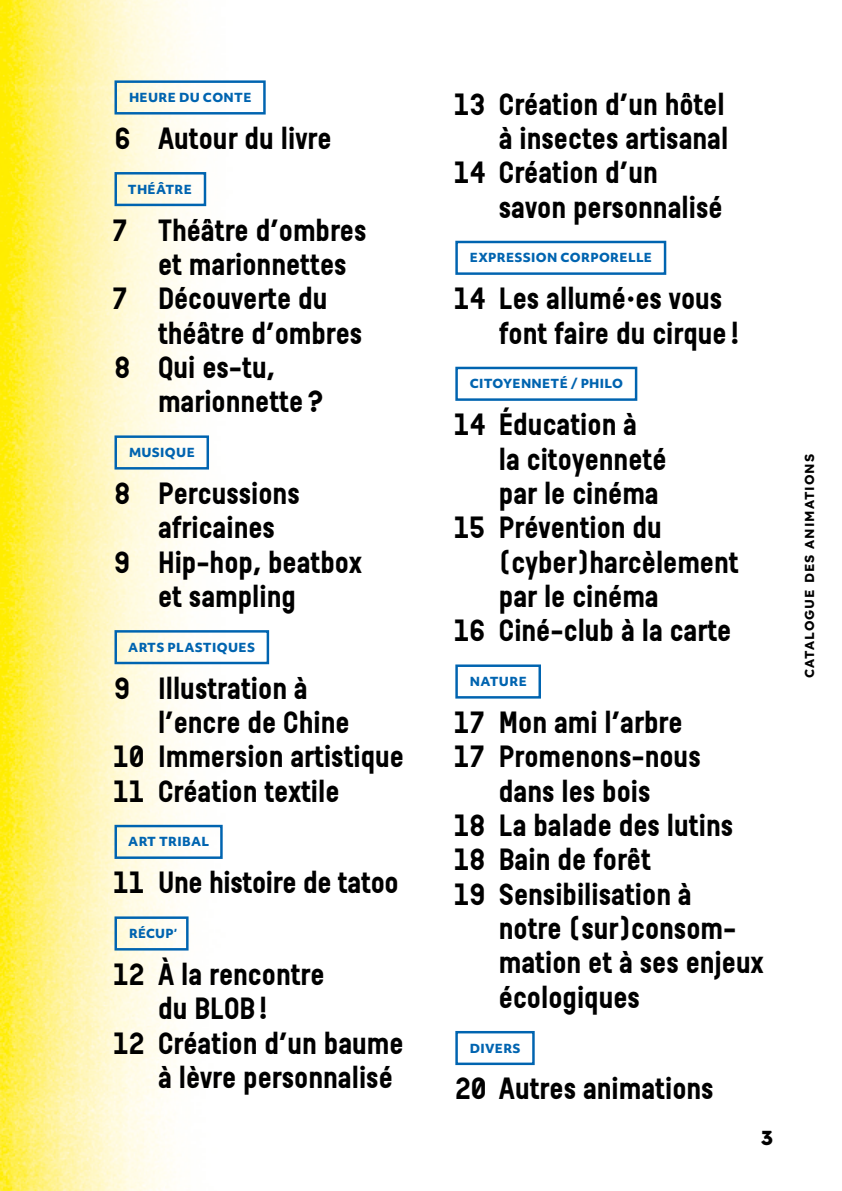
<style>
.page{position:relative;width:842px;height:1191px;background:#fff}
.page>*{position:absolute;margin:0;border:0;box-sizing:border-box;transform-origin:0 0}
.t1{font:700 29px/34.4px "Reglo";color:#000}
.t2{font:800 20px "Lexend Deca";color:#000}
.t3{font:700 13px "Lexend Deca";letter-spacing:.075em;color:#000}
.t4{font:800 12px "Objektiv Mk 3";letter-spacing:.025em;color:#0064b0}
</style>
<div class="page">
<img style="left:0;top:0;width:667px;height:1191px">
<div style="left:114px;top:80px;width:152px;height:34px;border:2px solid #0064b0"></div>
<div style="left:114px;top:172px;width:92px;height:34px;border:2px solid #0064b0"></div>
<div style="left:114px;top:435px;width:95px;height:34px;border:2px solid #0064b0"></div>
<div style="left:114px;top:630px;width:155px;height:34px;border:2px solid #0064b0"></div>
<div style="left:114px;top:825px;width:109px;height:34px;border:2px solid #0064b0"></div>
<div style="left:114px;top:916px;width:75px;height:34px;border:2px solid #0064b0"></div>
<div style="left:455px;top:241px;width:211px;height:34px;border:2px solid #0064b0"></div>
<div style="left:455px;top:367px;width:182px;height:34px;border:2px solid #0064b0"></div>
<div style="left:455px;top:664px;width:86px;height:34px;border:2px solid #0064b0"></div>
<div style="left:455px;top:1031px;width:80px;height:34px;border:2px solid #0064b0"></div>
<p class="t4" style="left:129px;top:89px;width:124px">HEURE DU CONTE</p>
<p class="t1" style="left:115px;top:121px;width:218px">6 Autour du livre</p>
<p class="t4" style="left:128px;top:180px;width:66px">THÉÂTRE</p>
<p class="t1" style="left:112px;top:213px;width:256px">7 Théâtre d’ombres</p>
<p class="t1" style="left:158px;top:247px;width:190px">et marionnettes</p>
<p class="t1" style="left:112px;top:281px;width:217px">7 Découverte du</p>
<p class="t1" style="left:158px;top:316px;width:206px">théâtre d’ombres</p>
<p class="t1" style="left:115px;top:350px;width:162px">8 Qui es-tu,</p>
<p class="t1" style="left:158px;top:384px;width:168px">marionnette?</p>
<p class="t4" style="left:129px;top:444px;width:67px">MUSIQUE</p>
<p class="t1" style="left:115px;top:476px;width:187px">8 Percussions</p>
<p class="t1" style="left:158px;top:510px;width:119px">africaines</p>
<p class="t1" style="left:114px;top:545px;width:249px">9 Hip-hop, beatbox</p>
<p class="t1" style="left:158px;top:579px;width:139px">et sampling</p>
<p class="t4" style="left:128px;top:638px;width:128px">ARTS PLASTIQUES</p>
<p class="t1" style="left:114px;top:671px;width:195px">9 Illustration à</p>
<p class="t1" style="left:158px;top:705px;width:193px">l’encre de Chine</p>
<p class="t1" style="left:113px;top:739px;width:293px">10 Immersion artistique</p>
<p class="t1" style="left:113px;top:774px;width:228px">11 Création textile</p>
<p class="t4" style="left:128px;top:833px;width:82px">ART TRIBAL</p>
<p class="t1" style="left:113px;top:865px;width:287px">11 Une histoire de tatoo</p>
<p class="t4" style="left:129px;top:925px;width:50px">RÉCUP’</p>
<p class="t1" style="left:113px;top:957px;width:213px">12 À la rencontre</p>
<p class="t1" style="left:158px;top:991px;width:111px">du BLOB!</p>
<p class="t1" style="left:113px;top:1026px;width:292px">12 Création d’un baume</p>
<p class="t1" style="left:158px;top:1060px;width:236px">à lèvre personnalisé</p>
<p class="t1" style="left:454px;top:87px;width:272px">13 Création d’un hôtel</p>
<p class="t1" style="left:499px;top:121px;width:231px">à insectes artisanal</p>
<p class="t1" style="left:454px;top:156px;width:205px">14 Création d’un</p>
<p class="t1" style="left:499px;top:190px;width:225px">savon personnalisé</p>
<p class="t4" style="left:470px;top:249px;width:184px">EXPRESSION CORPORELLE</p>
<p class="t1" style="left:499px;top:281px;width:242px;text-indent:-45px">14 Les allumé·es vous font faire du cirque !</p>
<p class="t4" style="left:470px;top:375px;width:155px">CITOYENNETÉ / PHILO</p>
<p class="t1" style="left:454px;top:407px;width:185px">14 Éducation à</p>
<p class="t1" style="left:499px;top:442px;width:169px">la citoyenneté</p>
<p class="t1" style="left:499px;top:476px;width:161px">par le cinéma</p>
<p class="t1" style="left:454px;top:510px;width:210px">15 Prévention du</p>
<p class="t1" style="left:499px;top:545px;width:241px">(cyber)harcèlement</p>
<p class="t1" style="left:499px;top:579px;width:161px">par le cinéma</p>
<p class="t1" style="left:454px;top:613px;width:279px">16 Ciné-club à la carte</p>
<p class="t4" style="left:470px;top:673px;width:58px">NATURE</p>
<p class="t1" style="left:454px;top:705px;width:230px">17 Mon ami l’arbre</p>
<p class="t1" style="left:454px;top:739px;width:248px">17 Promenons-nous</p>
<p class="t1" style="left:499px;top:774px;width:153px">dans les bois</p>
<p class="t1" style="left:454px;top:808px;width:281px">18 La balade des lutins</p>
<p class="t1" style="left:454px;top:842px;width:199px">18 Bain de forêt</p>
<p class="t1" style="left:454px;top:877px;width:239px">19 Sensibilisation à</p>
<p class="t1" style="left:499px;top:911px;width:239px">notre (sur)consom-</p>
<p class="t1" style="left:499px;top:945px;width:266px">mation et à ses enjeux</p>
<p class="t1" style="left:499px;top:980px;width:143px">écologiques</p>
<p class="t4" style="left:470px;top:1039px;width:52px">DIVERS</p>
<p class="t1" style="left:455px;top:1071px;width:260px">20 Autres animations</p>
<p class="t2" style="left:761px;top:1121px;width:14px">3</p>
<p class="t3" style="left:799px;top:678px;width:226px;rotate:-90deg">CATALOGUE DES ANIMATIONS</p>
</div>
